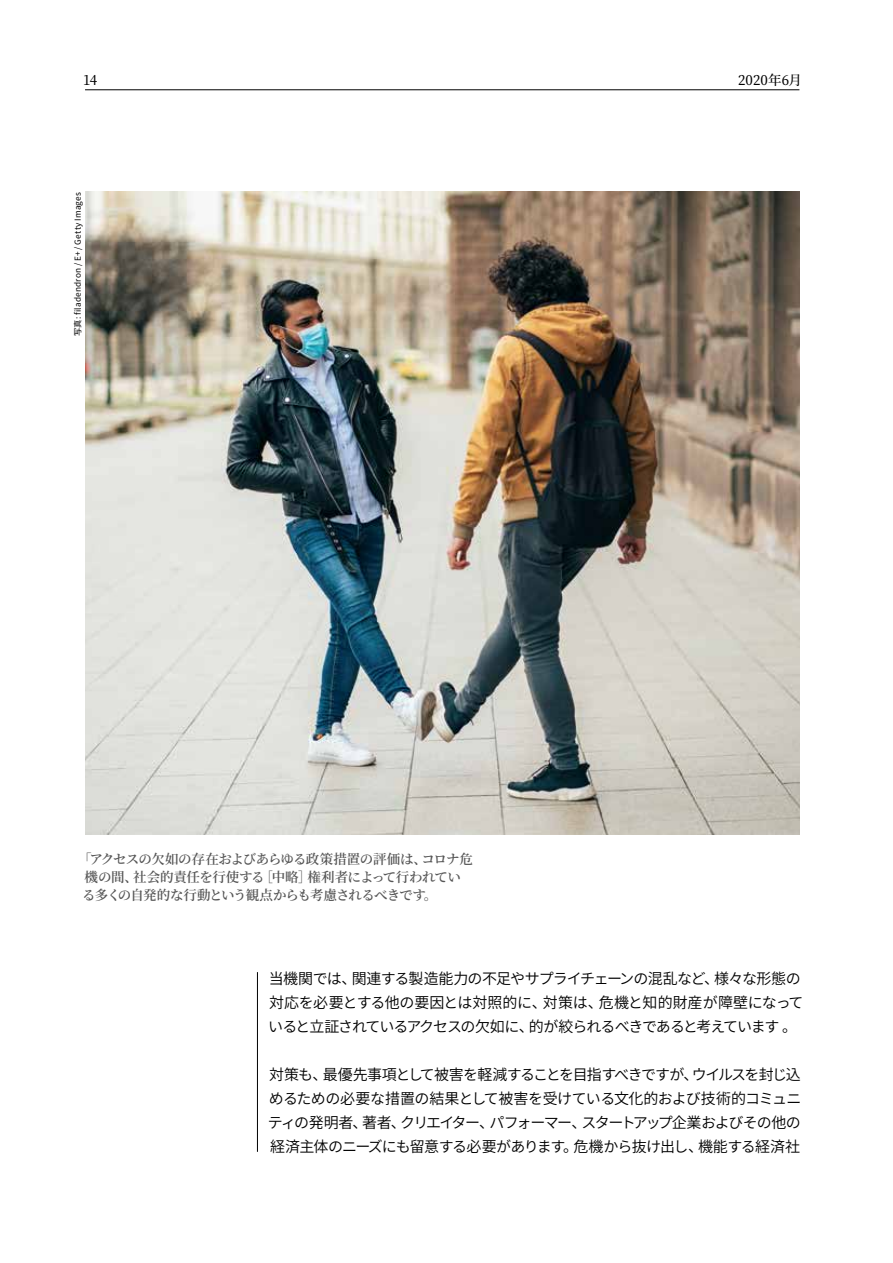
<style>
.page{position:relative;width:893px;height:1263px;background:#fff}
.page>*{position:absolute;margin:0;border:0;box-sizing:border-box;transform-origin:0 0}
.t1{font:600 15px/24px "Noto Sans CJ Kjp";letter-spacing:-.05em;color:#000}
.t2{font:600 13.5px/18px "Noto Serif CJ Kjp";letter-spacing:-.045em;color:#555}
.t3{font:500 13.5px "Noto Serif CJ Kjp";color:#000}
.t4{font:8.25px "Noto Sans CJ Kjp";letter-spacing:.02em;color:#000}
</style>
<div class="page">
<img style="left:85px;top:192px;width:714px;height:642px">
<hr style="left:85px;top:90px;width:714px;height:1px;background:#000">
<hr style="left:257px;top:972px;width:1px;height:180px;background:#000">
<p class="t3" style="left:83px;top:72px;width:16px">14</p>
<p class="t3" style="left:738px;top:72px;width:66px">2020年6月</p>
<p class="t4" style="left:73px;top:336px;width:145px;rotate:-90deg">写真: filadendron / E+ / Getty Images</p>
<p class="t2" style="left:82px;top:850px;width:392px;text-indent:-4px">「アクセスの欠如の存在およびあらゆる政策措置の評価は、コロナ危機の間、社会的責任を行使する［中略］権利者によって行われている多くの自発的な行動という観点からも考慮されるべきです。</p>
<p class="t1" style="left:268px;top:967px;width:537px">当機関では、関連する製造能力の不足やサプライチェーンの混乱など、様々な形態の対応を必要とする他の要因とは対照的に、対策は、危機と知的財産が障壁になっていると立証されているアクセスの欠如に、的が絞られるべきであると考えています 。</p>
<p class="t1" style="left:268px;top:1063px;width:535px;text-align:justify">対策も、最優先事項として被害を軽減することを目指すべきですが、ウイルスを封じ込めるための必要な措置の結果として被害を受けている文化的および技術的コミュニティの発明者、著者、クリエイター、パフォーマー、スタートアップ企業およびその他の経済主体のニーズにも留意する必要があります。危機から抜け出し、機能する経済社</p>
</div>
